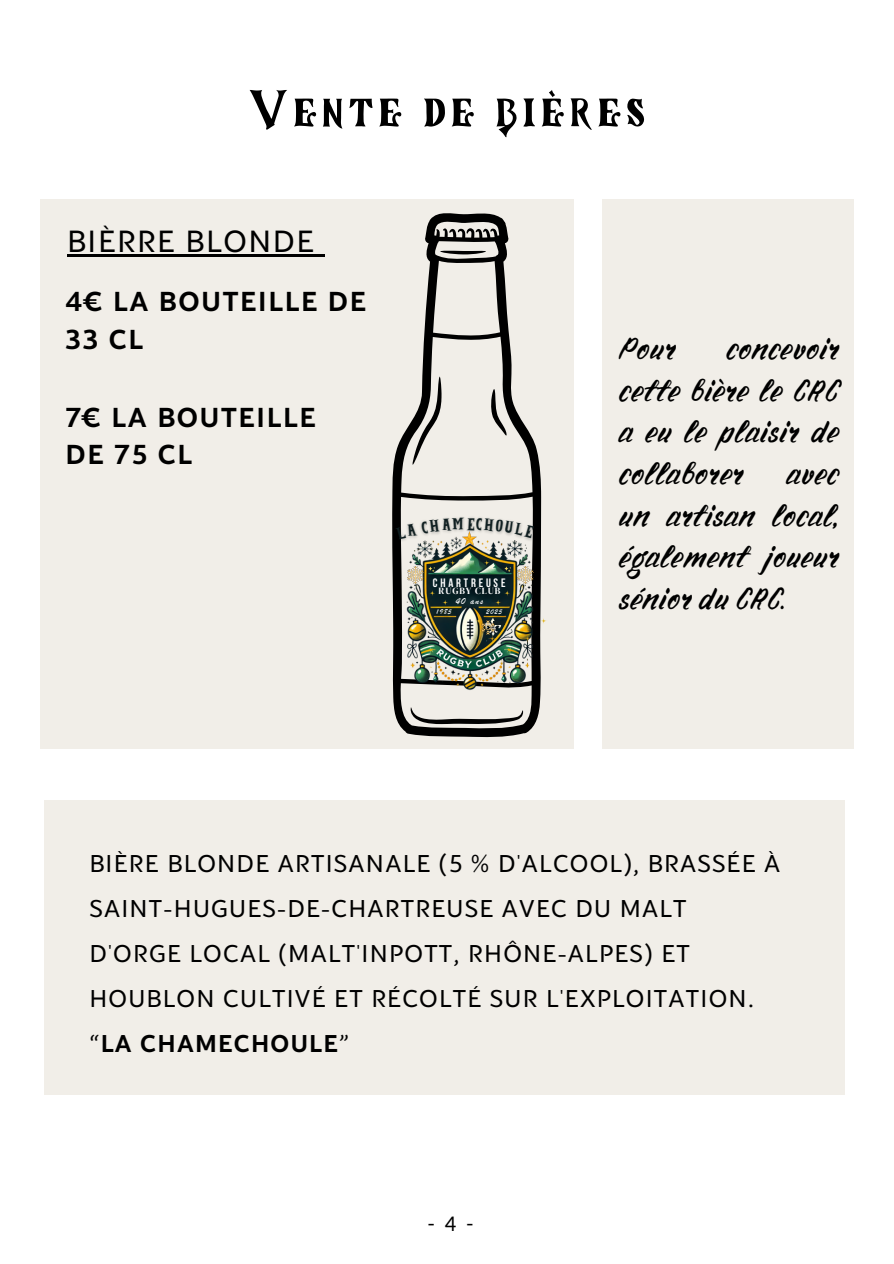
<style>
.page{position:relative;width:894px;height:1264px;background:#fff}
.page>*{position:absolute;margin:0;border:0;box-sizing:border-box;transform-origin:0 0}
.t1{font:60.75px "Brighton";letter-spacing:.11em;color:#000}
.t2{font:30.45px "Blacker Sans Pro";letter-spacing:.055em;color:#000}
.t3{font:30px/41.7px "Rabbits Junior";color:#000;text-align:justify}
.t4{font:700 27.3px/37.2px "Blacker Sans Pro";letter-spacing:.065em;color:#000}
.t5{font:24.15px/45px "Blacker Sans Pro";letter-spacing:.055em;color:#000}
.t6{font:22.5px "Carlito";color:#000}
.t7{font:700 12.15px "Bebas Neue";letter-spacing:.235em;color:#fff}
.t8{font:9.9px "Brush Script";color:#fff}
.t9{font:9.3px "DM Serif Display";letter-spacing:.095em;color:#fff}
.t10{font:7.5px "Brush Script";letter-spacing:.115em;color:#fff}
.s1{font-weight:700}
</style>
<div class="page">
<div style="left:602px;top:199px;width:251px;height:549px;background:#f1eee8"></div>
<div style="left:44px;top:799px;width:801px;height:295px;background:#f1eee8"></div>
<div style="left:40px;top:199px;width:533px;height:549px;background:#f1eee8"></div>
<svg style="left:392px;top:213px;width:149px;height:525px"></svg>
<svg style="left:410px;top:707px;width:113px;height:17px"></svg>
<svg style="left:490px;top:389px;width:16px;height:46px"></svg>
<svg style="left:440px;top:250px;width:46px;height:4px"></svg>
<svg style="left:412px;top:377px;width:29px;height:88px"></svg>
<img style="left:392px;top:546px;width:149px;height:150px">
<svg style="left:494px;top:621px;width:10px;height:3px"></svg>
<svg style="left:504px;top:566px;width:7px;height:6px"></svg>
<svg style="left:428px;top:566px;width:7px;height:6px"></svg>
<svg style="left:448px;top:559px;width:8px;height:7px"></svg>
<svg style="left:482px;top:559px;width:8px;height:7px"></svg>
<svg style="left:441px;top:598px;width:8px;height:8px"></svg>
<svg style="left:494px;top:598px;width:8px;height:8px"></svg>
<svg style="left:428px;top:589px;width:8px;height:8px"></svg>
<svg style="left:503px;top:589px;width:8px;height:8px"></svg>
<svg style="left:487px;top:634px;width:9px;height:9px"></svg>
<svg style="left:474px;top:617px;width:8px;height:8px"></svg>
<svg style="left:539px;top:617px;width:8px;height:8px"></svg>
<svg style="left:523px;top:634px;width:9px;height:9px"></svg>
<img style="left:407px;top:566px;width:16px;height:17px">
<img style="left:518px;top:566px;width:15px;height:17px">
<img style="left:481px;top:620px;width:13px;height:14px">
<hr style="left:67px;top:254px;width:248px;height:2px;background:#000">
<svg style="left:315px;top:254px;width:10px;height:2px"></svg>
<img style="left:392px;top:513px;width:149px;height:33px">
<svg style="left:395px;top:517px;width:139px;height:22px"></svg>
<p class="t1" style="left:249px;top:78px;width:396px">Vente de bières</p>
<p class="t2" style="left:67px;top:222px;width:248px">BIÈRRE BLONDE</p>
<p class="t4" style="left:66px;top:282px;width:301px">4€ LA BOUTEILLE DE<br>33 CL</p>
<p class="t4" style="left:66px;top:398px;width:251px">7€ LA BOUTEILLE<br>DE 75 CL</p>
<h4 class="t7" style="left:432px;top:577px;width:74px">CHARTREUSE</h4>
<h4 class="t9" style="left:438px;top:585px;width:63px">RUGBY CLUB</h4>
<p class="t8" style="left:455px;top:595px;width:29px">40 ans</p>
<p class="t10" style="left:436px;top:607px;width:16px">1985</p>
<p class="t10" style="left:486px;top:607px;width:17px">2025</p>
<p class="t3" style="left:620px;top:330px;width:58px">Pour</p>
<p class="t3" style="left:620px;top:330px;width:222px;text-indent:107px">concevoir cette bière le CRC a eu le plaisir de collaborer</p>
<p class="t3" style="left:620px;top:455px;width:222px;text-indent:167px">avec un artisan local, également joueur sénior du CRC.</p>
<p class="t5" style="left:89px;top:840px;width:692px">BIÈRE BLONDE ARTISANALE (5 % D'ALCOOL), BRASSÉE À SAINT-HUGUES-DE-CHARTREUSE AVEC DU MALT D'ORGE LOCAL (MALT'INPOTT, RHÔNE-ALPES) ET HOUBLON CULTIVÉ ET RÉCOLTÉ SUR L'EXPLOITATION. “<span class="s1">LA CHAMECHOULE</span>”</p>
<p class="t6" style="left:428px;top:1214px;width:47px">-4-</p>
</div>
